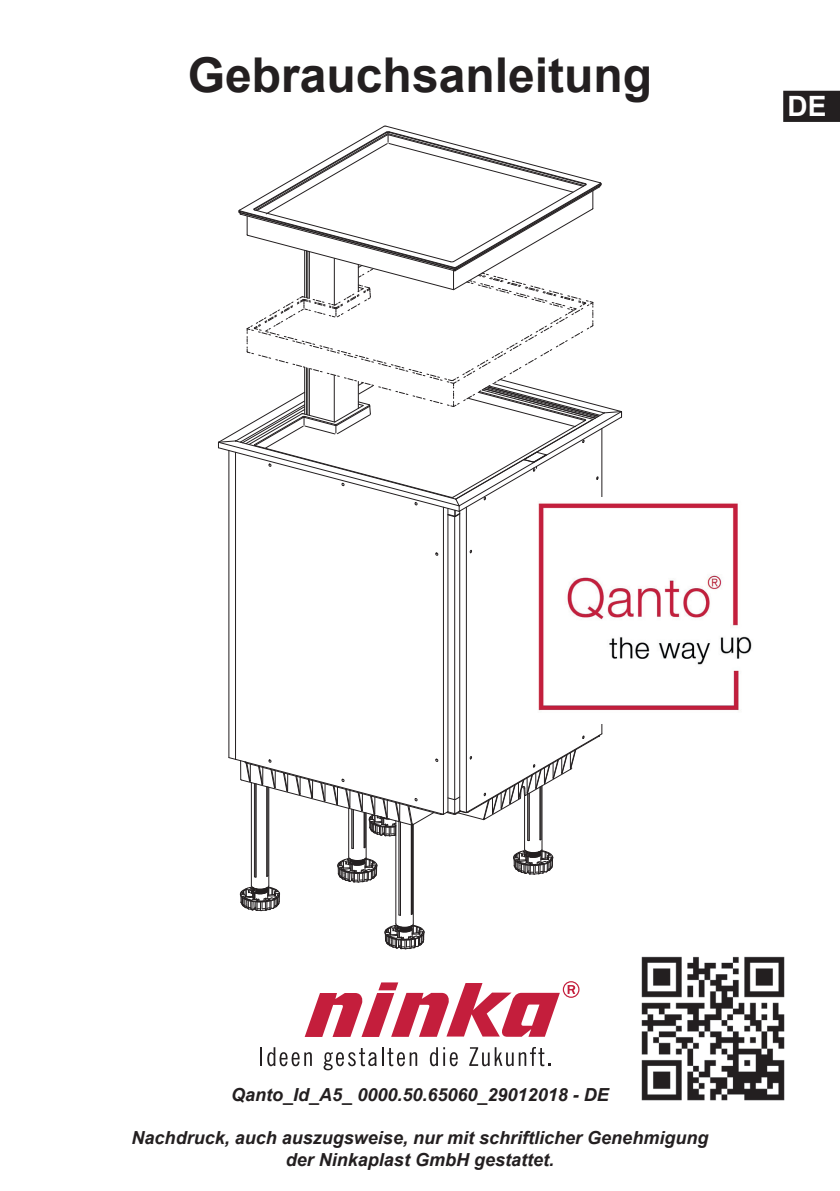
<style>
.page{position:relative;width:840px;height:1191px;background:#fff}
.page>*{position:absolute;margin:0;border:0;box-sizing:border-box;transform-origin:0 0}
.t1{font:700 48px "Arial";color:#231f20}
.t2{font:700 28px "Arial";color:#fff}
.t3{font:italic 700 18px/21.6px "Arial";color:#231f20;text-align:center}
</style>
<div class="page">
<hr style="left:412px;top:824px;width:1px;height:100px;background:#231f20">
<svg style="left:384px;top:923px;width:41px;height:26px"></svg>
<hr style="left:395px;top:820px;width:1px;height:103px;background:#231f20">
<hr style="left:447px;top:508px;width:1px;height:303px;background:#231f20">
<hr style="left:443px;top:507px;width:1px;height:307px;background:#231f20">
<hr style="left:235px;top:452px;width:1px;height:307px;background:#231f20">
<hr style="left:454px;top:517px;width:1px;height:282px;background:#231f20">
<hr style="left:228px;top:450px;width:1px;height:307px;background:#231f20">
<hr style="left:601px;top:428px;width:1px;height:306px;background:#231f20">
<hr style="left:466px;top:507px;width:1px;height:305px;background:#231f20">
<hr style="left:459px;top:511px;width:1px;height:299px;background:#231f20">
<svg style="left:228px;top:733px;width:374px;height:182px"></svg>
<svg style="left:218px;top:126px;width:403px;height:391px"></svg>
<img style="left:530px;top:497px;width:222px;height:226px">
<img style="left:641px;top:956px;width:144px;height:145px">
<div style="left:783px;top:91px;width:56px;height:31px;background:#231f20"></div>
<svg style="left:260px;top:1047px;width:52px;height:19px"></svg>
<svg style="left:323px;top:1047px;width:94px;height:23px"></svg>
<svg style="left:429px;top:1047px;width:8px;height:19px"></svg>
<svg style="left:443px;top:1047px;width:14px;height:19px"></svg>
<svg style="left:469px;top:1047px;width:81px;height:19px"></svg>
<svg style="left:304px;top:981px;width:275px;height:56px"></svg>
<h1 class="t1" style="left:187px;top:41px;width:466px">Gebrauchsanleitung</h1>
<h2 class="t2" style="left:787px;top:87px;width:40px">DE</h2>
<p class="t3" style="left:231px;top:1084px;width:379px">Qanto_Id_A5_ 0000.50.65060_29012018 - DE</p>
<p class="t3" style="left:131px;top:1127px;width:578px">Nachdruck, auch auszugsweise, nur mit schriftlicher Genehmigung der Ninkaplast GmbH gestattet.</p>
</div>
